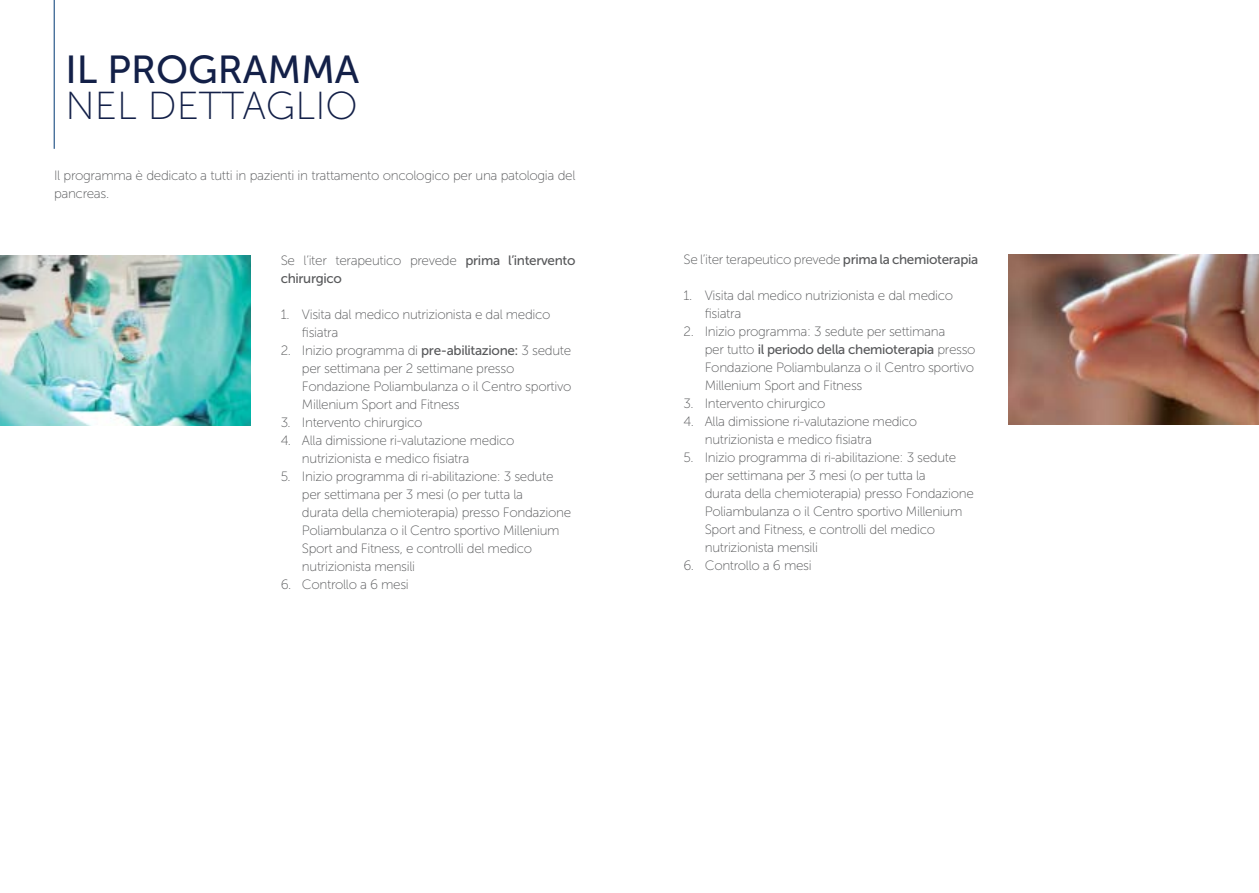
<style>
.page{position:relative;width:1259px;height:893px;background:#fff}
.page>*{position:absolute;margin:0;border:0;box-sizing:border-box;transform-origin:0 0}
.t1{font:39px "Museo Sans 100";color:#132048}
.t2{font:39px "Museo Sans 500";color:#132048}
.t3{font:13.5px/18px "Museo Sans 100";letter-spacing:-.025em;color:#58595b}
.t4{font:13.5px "Museo Sans 500";letter-spacing:-.025em;color:#58595b}
.s1{font-family:"Museo Sans 500"}
.s2{font-family:"Museo Sans 100"}
</style>
<div class="page">
<hr style="left:54px;top:0;width:1px;height:149px;background:#003974">
<img style="left:1008px;top:254px;width:251px;height:170px">
<img style="left:0;top:255px;width:251px;height:170px">
<h1 class="t2" style="left:65px;top:48px;width:295px">IL PROGRAMMA</h1>
<h1 class="t1" style="left:65px;top:85px;width:289px">NEL DETTAGLIO</h1>
<p class="t3" style="left:54px;top:167px;width:523px">Il programma è dedicato a tutti in pazienti in trattamento oncologico per una patologia del pancreas.</p>
<p class="t3" style="left:281px;top:252px;width:296px">Se l’iter terapeutico prevede <span class="s1">prima l’intervento</span></p>
<p class="t4" style="left:281px;top:271px;width:63px">chirurgico</p>
<p class="t3" style="left:302px;top:306px;width:250px;text-indent:-21px">1. Visita dal medico nutrizionista e dal medico fisiatra</p>
<p class="t3" style="left:281px;top:342px;width:292px">2. Inizio programma di <span class="s1">pre-abilitazione:</span> 3 sedute</p>
<p class="t3" style="left:302px;top:360px;width:214px">per settimana per 2 settimane presso</p>
<p class="t3" style="left:302px;top:378px;width:271px">Fondazione Poliambulanza o il Centro sportivo</p>
<p class="t3" style="left:281px;top:396px;width:180px">M illenium Sport and Fitness</p>
<p class="t3" style="left:281px;top:414px;width:143px">3. Intervento chirurgico</p>
<p class="t3" style="left:302px;top:432px;width:214px;text-indent:-21px">4. Alla dimissione ri-valutazione medico nutrizionista e medico fisiatra</p>
<p class="t3" style="left:281px;top:468px;width:274px">5. Inizio programma di ri-abilitazione: 3 sedute</p>
<p class="t3" style="left:302px;top:486px;width:223px">per settimana per 3 mesi (o per tutta la</p>
<p class="t3" style="left:302px;top:504px;width:271px">durata della chemioterapia) presso Fondazione</p>
<p class="t3" style="left:302px;top:522px;width:259px">Poliambulanza o il Centro sportivo M illenium</p>
<p class="t3" style="left:281px;top:540px;width:253px">Sport and Fitness, e controlli del medico</p>
<p class="t3" style="left:302px;top:558px;width:115px">nutrizionista mensili</p>
<p class="t3" style="left:281px;top:576px;width:130px">6. Controllo a 6 mesi</p>
<p class="t3" style="left:683px;top:251px;width:296px">Se l’iter terapeutico prevede <span class="s1">prima la chemioterapia</span></p>
<p class="t3" style="left:705px;top:287px;width:250px;text-indent:-21px">1. Visita dal medico nutrizionista e dal medico fisiatra</p>
<p class="t3" style="left:683px;top:323px;width:263px">2. Inizio programma: 3 sedute per settimana</p>
<p class="t4" style="left:705px;top:342px;width:272px"><span class="s2">per tutto</span> il periodo della chemioterapia <span class="s2">presso</span></p>
<p class="t3" style="left:683px;top:359px;width:292px;text-indent:21px">Fondazione Poliambulanza o il Centro sportivo<br>M illenium Sport and Fitness</p>
<p class="t3" style="left:683px;top:395px;width:143px">3. Intervento chirurgico</p>
<p class="t3" style="left:705px;top:413px;width:214px;text-indent:-21px">4. Alla dimissione ri-valutazione medico nutrizionista e medico fisiatra</p>
<p class="t3" style="left:683px;top:449px;width:274px">5. Inizio programma di ri-abilitazione: 3 sedute</p>
<p class="t3" style="left:705px;top:467px;width:223px">per settimana per 3 mesi (o per tutta la</p>
<p class="t3" style="left:705px;top:485px;width:271px">durata della chemioterapia) presso Fondazione</p>
<p class="t3" style="left:705px;top:503px;width:259px">Poliambulanza o il Centro sportivo M illenium</p>
<p class="t3" style="left:683px;top:521px;width:253px">Sport and Fitness, e controlli del medico</p>
<p class="t3" style="left:705px;top:539px;width:115px">nutrizionista mensili</p>
<p class="t3" style="left:683px;top:557px;width:130px">6. Controllo a 6 mesi</p>
</div>
